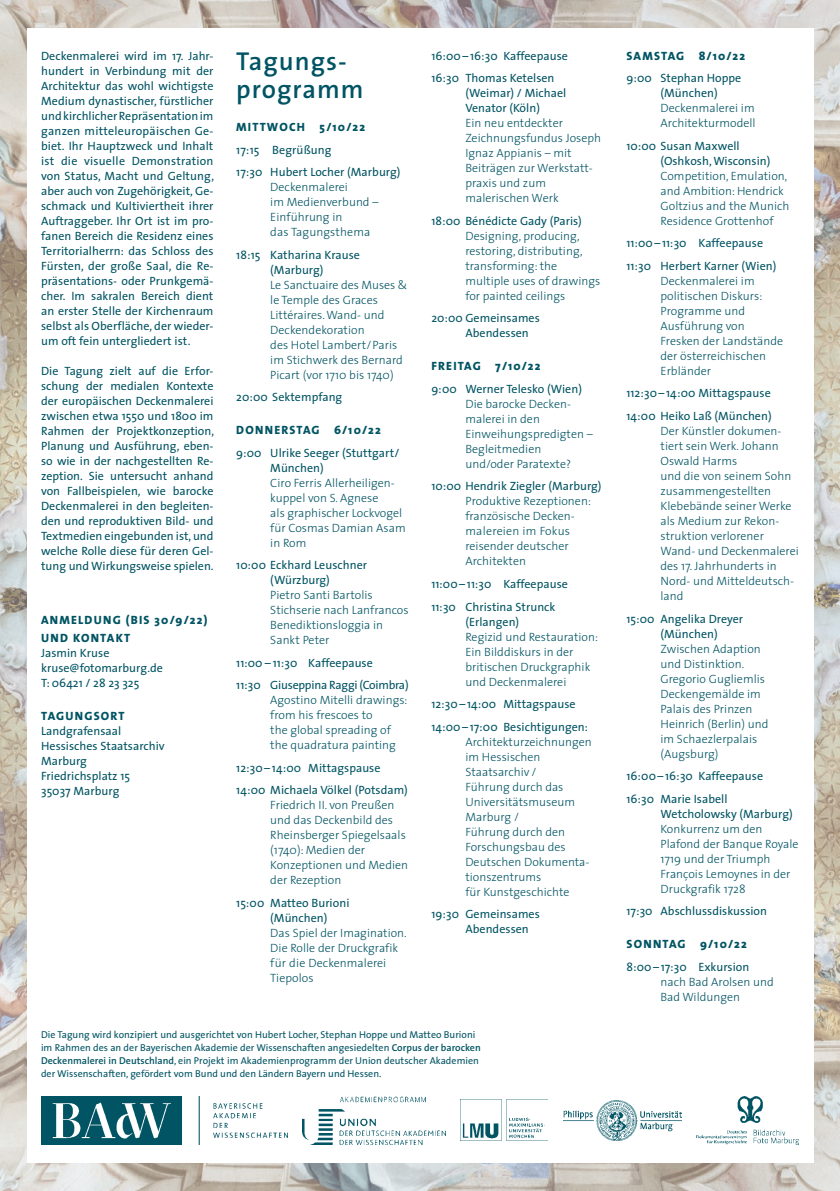
<style>
.page{position:relative;width:840px;height:1191px;background:#fff}
.page>*{position:absolute;margin:0;border:0;box-sizing:border-box;transform-origin:0 0}
.t1{font:600 26px/28px "The Sans";letter-spacing:.04em;color:#005463}
.t2{font:300 12px/15px "The Sans";letter-spacing:.005em;color:#005463}
.t3{font:12px/15px "The Sans Plain";letter-spacing:.005em;color:#005463}
.t4{font:800 12px/18px "The Sans";letter-spacing:.1em;color:#005463}
.t5{font:12px/22.5px "The Sans Plain";letter-spacing:-.02em;color:#005463}
.t6{font:10px/13px "The Sans Plain";letter-spacing:.005em;color:#005463}
.s1{font-family:"The Sans";font-weight:600}
</style>
<div class="page">
<img style="left:0;top:0;width:839px;height:1191px">
<div style="left:27px;top:28px;width:785px;height:1134px;background:#fff"></div>
<img style="left:41px;top:1096px;width:246px;height:48px">
<img style="left:460px;top:1099px;width:87px;height:41px">
<img style="left:302px;top:1096px;width:143px;height:48px">
<img style="left:563px;top:1100px;width:118px;height:40px">
<img style="left:696px;top:1096px;width:101px;height:48px">
<p class="t3" style="left:41px;top:48px;width:174px;text-align:justify">Deckenmalerei wird im 17. Jahr&shy;hundert in Verbindung mit der Architektur das wohl wichtigste Medium dynastischer, fürstlicher und kirchlicher Repräsentation im ganzen mitteleuropäischen Ge&shy;biet. Ihr Hauptzweck und Inhalt ist die visuelle Demonstra tion von Status, Macht und Geltung, aber auch von Zugehörigkeit, Ge&shy;schmack und Kultiviertheit ih rer Auftraggeber. Ihr Ort ist im pro&shy;fanen Bereich die Residenz eines Territorialherrn: das Schloss des Fürsten, der große Saal, die Re&shy;präsentations- oder Prunkgemä&shy;cher. Im sakralen Bereich dient an erster Stelle der Kirchenraum selbst als Oberfläche, der wieder&shy;um oft fein untergliedert ist.</p>
<p class="t3" style="left:41px;top:363px;width:174px;text-align:justify">Die Tagung zielt auf die Erfor&shy;schung der medialen Kontexte der europäischen Deckenmalerei zwischen etwa 1550 und 1800 im Rahmen der Projektkonzeption, Planung und Ausführung, eben&shy;so wie in der nachgestellten Re&shy;zeption. Sie untersucht anhand von Fallbeispielen, wie barocke Deckenmalerei in den begleiten&shy;den und reproduktiven Bild- und Textmedien eingebunden ist, und welche Rolle diese für deren Gel&shy;tung und Wirkungsweise spielen.</p>
<p class="t4" style="left:41px;top:610px;width:168px">ANMELDUNG (BIS 30/9/22)<br>UND KONTAKT</p>
<p class="t3" style="left:41px;top:645px;width:123px">Jasmin Kruse kruse@fotomarburg.de<br>T: 06421 / 28 23 325</p>
<p class="t4" style="left:41px;top:706px;width:85px">TAGUNGSORT</p>
<p class="t3" style="left:41px;top:723px;width:125px">Landgrafensaal<br>Hessisches Staatsarchiv<br>Marburg<br>Friedrichsplatz 15<br>35037 Marburg</p>
<h1 class="t1" style="left:236px;top:46px;width:129px">Tagungs&shy;programm</h1>
<p class="t4" style="left:236px;top:118px;width:130px">MITTWOCH 5/10/22</p>
<p class="t3" style="left:236px;top:138px;width:166px;line-height:22.5px">17:15 Begrüßung<br>17:30 Hubert Locher (Marburg)</p>
<p class="t2" style="left:270px;top:179px;width:109px">Deckenmalerei<br>im Medienverbund –<br>Einführung in<br>das Tagungs thema</p>
<p class="t3" style="left:236px;top:247px;width:125px;text-align:center">18:15 Katharina Krause (Marburg)</p>
<p class="t2" style="left:270px;top:277px;width:138px">Le Sanctuaire des Muses &amp; le Temple des Graces<br>Littéraires. Wand- und<br>Deckendekoration<br>des Hotel Lambert/Paris im Stichwerk des Bernard<br>Picart (vor 1710 bis 1740)</p>
<p class="t3" style="left:236px;top:389px;width:107px">20:00 Sektempfang</p>
<p class="t4" style="left:236px;top:421px;width:146px">DONNERSTAG 6/10/22</p>
<p class="t3" style="left:270px;top:445px;width:131px;text-indent:-34px">9:00 Ulrike Seeger (Stuttgart/<br>München)</p>
<p class="t2" style="left:270px;top:475px;width:137px">Ciro Ferris Allerheiligen&shy;kuppel von S. Agnese<br>als graphischer Lockvogel für Cosmas Damian Asam in Rom</p>
<p class="t3" style="left:236px;top:557px;width:132px;text-align:center">10:00 Eckhard Leuschner (Würzburg)</p>
<p class="t2" style="left:270px;top:587px;width:140px">Pietro Santi Bartolis<br>Stichserie nach Lanfrancos<br>Benediktionsloggia in<br>Sankt Peter</p>
<p class="t5" style="left:236px;top:651px;width:174px">11:00 – 11:30 Kaffeepause<br>11:30 Giuseppina Raggi (Coimbra)</p>
<p class="t2" style="left:270px;top:692px;width:139px">Agostino Mitelli drawings: from his frescoes to<br>the global spreading of the quadratura painting</p>
<p class="t3" style="left:236px;top:756px;width:173px;line-height:22.5px">12:30 – 14:00 Mittagspause<br>14:00 Michaela Völkel (Potsdam)</p>
<p class="t2" style="left:270px;top:797px;width:139px">Friedrich II. von Preußen und das Deckenbild des<br>Rheinsberger Spiegelsaals (1740): Medien der<br>Konzeptionen und Medien der Rezeption</p>
<p class="t3" style="left:270px;top:895px;width:81px;text-indent:-34px">15:00 Matteo Burioni (München)</p>
<p class="t2" style="left:270px;top:925px;width:138px">Das Spiel der Imagination.<br>Die Rolle der Druck grafik für die Deckenmalerei<br>Tiepolos</p>
<p class="t3" style="left:431px;top:44px;width:138px;line-height:22.5px">16:00 – 16:30 Kaffeepause<br>16:30 Thomas Ketelsen</p>
<p class="t3" style="left:465px;top:85px;width:102px">(Weimar) / Michael<br>Venator (Köln)</p>
<p class="t2" style="left:465px;top:115px;width:137px">Ein neu entdeckter<br>Zeichnungs fundus Joseph<br>Ignaz Appianis – mit<br>Beiträgen zur Werkstatt&shy;praxis und zum malerischen Werk</p>
<p class="t3" style="left:431px;top:213px;width:152px">18:00 Bénédicte Gady (Paris)</p>
<p class="t2" style="left:465px;top:228px;width:136px">Designing, producing, restoring, distributing, transforming: the multiple uses of drawings for painted ceilings</p>
<p class="t3" style="left:465px;top:310px;width:76px;text-indent:-34px">20:00 Gemeinsames<br>Abendessen</p>
<p class="t4" style="left:431px;top:357px;width:111px">FREITAG 7/10/22</p>
<p class="t3" style="left:431px;top:381px;width:152px">9:00 Werner Telesko (Wien)</p>
<p class="t2" style="left:465px;top:396px;width:129px">Die barocke Decken&shy;malerei in den<br>Einweihungspredigten –<br>Begleitmedien und/oder Paratexte?</p>
<p class="t3" style="left:431px;top:478px;width:172px">10:00 Hendrik Ziegler (Marburg)</p>
<p class="t2" style="left:465px;top:493px;width:127px">Produktive Rezeptionen: französische Decken&shy;malereien im Fokus reisender deutscher<br>Architekten</p>
<p class="t3" style="left:431px;top:572px;width:138px;line-height:22.5px">11:00 – 11:30 Kaffeepause<br>11:30 Christina Strunck</p>
<p class="t3" style="left:465px;top:613px;width:55px">(Erlangen)</p>
<p class="t2" style="left:465px;top:628px;width:134px">Regizid und Restauration:<br>Ein Bilddiskurs in der britischen Druckgraphik und Deckenmalerei</p>
<p class="t3" style="left:431px;top:692px;width:158px;line-height:22.5px">12:30 – 14:00 Mittagspause<br>14:00 – 17:00 Besichtigungen:</p>
<p class="t2" style="left:465px;top:733px;width:128px">Architekturzeichnungen im Hessischen<br>Staatsarchiv /<br>Führung durch das<br>Universitätsmuseum<br>Marburg /<br>Führung durch den<br>Forschungsbau des<br>Deutschen Dokumenta&shy;tions zentrums<br>für Kunstgeschichte</p>
<p class="t3" style="left:465px;top:906px;width:76px;text-indent:-34px">19:30 Gemeinsames<br>Abendessen</p>
<p class="t6" style="left:41px;top:1027px;width:441px">Die Tagung wird konzipiert und ausgerichtet von Hubert Locher, Stephan Hoppe und Matteo Burioni im Rahmen des an der Bayerischen Akademie der Wissen schaften ange siedelten <span class="s1">Corpus der barocken Deckenmalerei in Deutschland</span>, ein Projekt im Akademienprogramm der Union deutscher Akademien der Wissenschaften, gefördert vom Bund und den Ländern Bayern und Hessen.</p>
<p class="t4" style="left:626px;top:46px;width:120px">SAMSTAG 8/10/22</p>
<p class="t3" style="left:660px;top:70px;width:82px;text-indent:-34px">9:00 Stephan Hoppe (München)</p>
<p class="t2" style="left:660px;top:100px;width:97px">Deckenmalerei im<br>Architekturmodell</p>
<p class="t3" style="left:660px;top:138px;width:111px;text-indent:-34px">10:00 Susan Maxwell (Oshkosh, Wisconsin)</p>
<p class="t2" style="left:660px;top:168px;width:130px">Competition, Emulation, and Ambition: Hendrick<br>Goltzius and the Munich<br>Residence Grottenhof</p>
<p class="t3" style="left:626px;top:232px;width:151px;line-height:22.5px">11:00 – 11:30 Kaffeepause<br>11:30 Herbert Karner (Wien)</p>
<p class="t2" style="left:660px;top:273px;width:124px">Deckenmalerei im politischen Diskurs:<br>Programme und<br>Ausführung von<br>Fresken der Landstände der österreichischen<br>Erbländer</p>
<p class="t3" style="left:626px;top:382px;width:147px;line-height:22.5px">112:30 – 14:00 Mittagspause<br>14:00 Heiko Laß (München)</p>
<p class="t2" style="left:660px;top:423px;width:140px">Der Künstler dokumen&shy;tiert sein Werk. Johann<br>Oswald Harms<br>und die von seinem Sohn zusammengestellten<br>Klebebände seiner Werke als Medium zur Rekon&shy;struktion verlorener<br>Wand- und Deckenmalerei des 17. Jahrhunderts in<br>Nord- und Mittel deutsch&shy;land</p>
<p class="t3" style="left:660px;top:610px;width:84px;text-indent:-34px">15:00 Angelika Dreyer (München)</p>
<p class="t2" style="left:660px;top:640px;width:109px">Zwischen Adaption und Distinktion.<br>Gregorio Gugliemlis<br>Deckengemälde im<br>Palais des Prinzen<br>Heinrich (Berlin) und im Schaezlerpalais (Augsburg)</p>
<p class="t3" style="left:626px;top:764px;width:138px;line-height:22.5px">16:00 – 16:30 Kaffeepause<br>16:30 Marie Isabell</p>
<p class="t3" style="left:660px;top:805px;width:134px">Wetcholowsky (Marburg)</p>
<p class="t2" style="left:660px;top:820px;width:139px">Konkurrenz um den<br>Plafond der Banque Royale<br>1719 und der Triumph<br>François Lemoynes in der<br>Druckgrafik 1728</p>
<p class="t3" style="left:626px;top:903px;width:142px">17:30 Abschlussdiskussion</p>
<p class="t4" style="left:626px;top:934px;width:122px">SONNTAG 9/10/22</p>
<p class="t3" style="left:626px;top:958px;width:124px">8:00 – 17:30 Exkursion</p>
<p class="t2" style="left:660px;top:973px;width:115px">nach Bad Arolsen und<br>Bad Wildungen</p>
</div>
